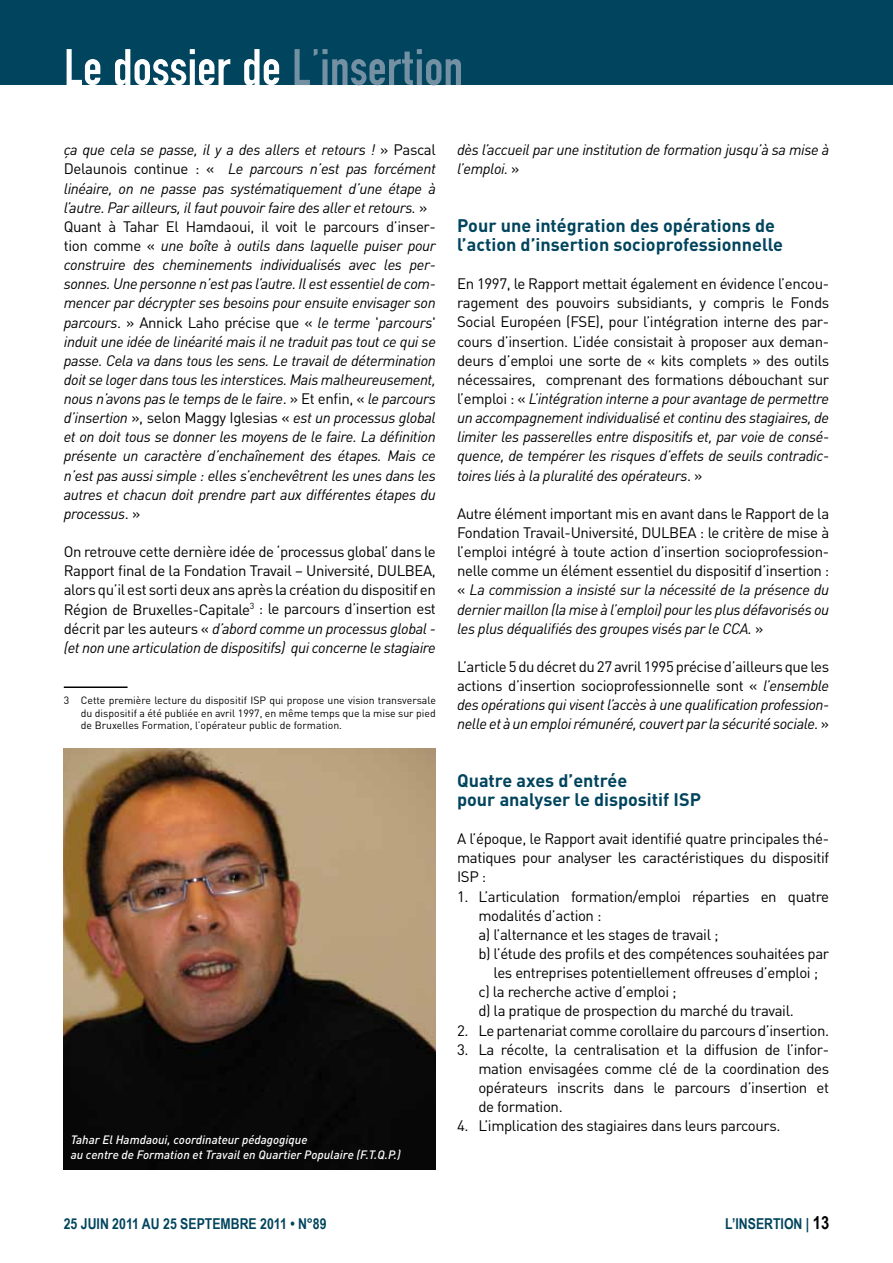
<style>
.page{position:relative;width:893px;height:1263px;background:#fff}
.page>*{position:absolute;margin:0;border:0;box-sizing:border-box;transform-origin:0 0}
.t1{font:54px "DIN1451 Engschrift";color:#fff}
.t2{font:700 18px/19.2px "DIN";color:#00445d}
.t3{font:15px/19.2px "DIN";letter-spacing:-.025em;color:#000;text-align:justify}
.t4{font:italic 15px/19.2px "DIN";letter-spacing:-.025em;color:#000}
.t5{font:700 15px "Arial Narrow";color:#00445d}
.t6{font:italic 500 12px/14.4px "DIN";color:#fff}
.t7{font:10.5px/12.6px "DIN";color:#000;text-align:justify}
.s1{color:#7491a4}
.s2{font-style:normal}
.s3{font-style:italic}
.s4{font-size:18px;color:#000}
</style>
<div class="page">
<div style="left:0;top:0;width:893px;height:85px;background:#00445d"></div>
<hr style="left:64px;top:686px;width:64px;height:2px;background:#000">
<img style="left:64px;top:748px;width:372px;height:421px">
<h1 class="t1" style="left:64px;top:31px;width:401px">Le dossier de <span class="s1">L’insertion</span></h1>
<p class="t4" style="left:64px;top:140px;width:374px">ça que cela se passe, il y a des allers et retours ! <span class="s2">» Pascal Delaunois continue : «</span> Le parcours n’est pas forcément linéaire, on ne passe pas systématiquement d’une étape à l’autre. Par ailleurs, il faut pouvoir faire des aller et retours. <span class="s2">» Quant à Tahar El Hamdaoui, il voit le parcours d’inser&shy;tion comme «</span> une boîte à outils dans laquelle puiser pour construire des cheminements individualisés avec les per&shy;sonnes. Une personne n’est pas l’autre. Il est essentiel de com&shy;mencer par décrypter ses besoins pour ensuite envisager son parcours<span class="s2">. » Annick Laho précise que «</span> le terme <span class="s2">'</span>parcours<span class="s2">' </span>induit une idée de linéarité mais il ne traduit pas tout ce qui se passe. Cela va dans tous les sens. Le travail de détermination doit se loger dans tous les interstices. Mais malheureusement, nous n’avons pas le temps de le faire<span class="s2">. » Et enfin, «</span> le parcours d’insertion <span class="s2">», selon Maggy Iglesias «</span> est un processus global et on doit tous se donner les moyens de le faire. La définition présente un caractère d’enchaînement des étapes. Mais ce n’est pas aussi simple : elles s’enchevêtrent les unes dans les autres et chacun doit prendre part aux différentes étapes du processus<span class="s2">. »</span></p>
<p class="t3" style="left:64px;top:542px;width:374px">On retrouve cette dernière idée de ‘processus global’ dans le Rapport final de la Fondation Travail – Université, DULBEA, alors qu’il est sorti deux ans après la création du dispositif en Région de Bruxelles-Capitale<sup>3</sup> : le parcours d’insertion est décrit par les auteurs « <span class="s3">d’abord comme un processus global - (et non une articulation de dispositifs) qui concerne le -stagiaire</span></p>
<p class="t7" style="left:81px;top:694px;width:357px;text-indent:-17px">3 Cette première lecture du dispositif ISP qui propose une vision transversale du dispositif a été publiée en avril 1997, en même temps que la mise sur pied de Bruxelles Formation, l’opérateur public de formation.</p>
<p class="t6" style="left:71px;top:1132px;width:331px">Tahar El Hamdaoui, coordinateur pédagogique<br>au centre de Formation et Travail en Quartier Populaire (F.T.Q.P.)</p>
<p class="t4" style="left:457px;top:140px;width:374px">dès l’accueil par une institution de formation jusqu’à sa mise à l’emploi. <span class="s2">»</span></p>
<p class="t2" style="left:457px;top:215px;width:328px">Pour une intégration des opérations de l’action d’insertion socioprofessionnelle</p>
<p class="t3" style="left:457px;top:274px;width:374px">En 1997, le Rapport mettait également en évidence l’encou&shy;ragement des pouvoirs subsidiants, y compris le Fonds Social Européen (FSE), pour l’intégration interne des par&shy;cours d’insertion. L’idée consistait à proposer aux deman&shy;deurs d’emploi une sorte de « kits complets » des outils nécessaires, comprenant des formations débouchant sur l’emploi : « <span class="s3">L’intégration interne a pour avantage de permettre un accompagnement individualisé et continu des stagiaires, de limiter les passerelles entre dispositifs et, par voie de consé&shy;quence, de tempérer les risques d’effets de seuils contradic&shy;toires liés à la pluralité des opérateurs</span>. »</p>
<p class="t3" style="left:457px;top:504px;width:374px">Autre élément important mis en avant dans le Rapport de la Fondation Travail-Université, DULBEA : le critère de mise à l’emploi intégré à toute action d’insertion socioprofession&shy;nelle comme un élément essentiel du dispositif d’insertion : « <span class="s3">La commission a insisté sur la nécessité de la présence du dernier maillon (la mise à l’emploi) pour les plus défavorisés ou les plus déqualifiés des groupes visés par le CCA.</span> »</p>
<p class="t4" style="left:457px;top:657px;width:374px;text-align:justify"><span class="s2">L’article 5 du décret du 27 avril 1995 précise d’ailleurs que les actions d’insertion socioprofessionnelle sont « -</span>l’ensemble des opérations qui visent l’accès à une qualification profession&shy;nelle et à un emploi rémunéré, couvert par la sécurité sociale. <span class="s2">»</span></p>
<p class="t2" style="left:457px;top:770px;width:245px">Quatre axes d’entrée<br>pour analyser le dispositif ISP</p>
<p class="t3" style="left:457px;top:829px;width:374px">A l’époque, le Rapport avait identifié quatre principales thé&shy;matiques pour analyser les caractéristiques du dispositif ISP :</p>
<p class="t3" style="left:457px;top:886px;width:374px">1. L’articulation formation/emploi réparties en quatre</p>
<p class="t3" style="left:478px;top:905px;width:125px">modalités d’action :</p>
<p class="t3" style="left:478px;top:924px;width:242px">a) l’alternance et les stages de travail ;</p>
<p class="t3" style="left:478px;top:944px;width:352px">b) l’étude des profils et des compétences souhaitées par</p>
<p class="t3" style="left:494px;top:963px;width:326px">les entreprises potentiellement offreuses d’emploi ;</p>
<p class="t3" style="left:478px;top:982px;width:200px">c) la recherche active d’emploi ;</p>
<p class="t3" style="left:478px;top:1001px;width:317px">d) la pratique de prospection du marché du travail.</p>
<p class="t3" style="left:457px;top:1020px;width:374px">2. Le partenariat comme corollaire du parcours d’insertion.</p>
<p class="t3" style="left:478px;top:1039px;width:352px;text-indent:-21px">3. La récolte, la centralisation et la diffusion de l’infor&shy;mation envisagées comme clé de la coordination des opérateurs inscrits dans le parcours d’insertion et de -formation.</p>
<p class="t3" style="left:457px;top:1116px;width:325px">4. L’implication des stagiaires dans leurs parcours.</p>
<p class="t5" style="left:64px;top:1215px;width:264px">25 JUIN 2011 AU 25 SEPTEMBRE 2011 • N°89</p>
<p class="t5" style="left:725px;top:1215px;width:105px">L’INSERTION | <span class="s4">13</span></p>
</div>
